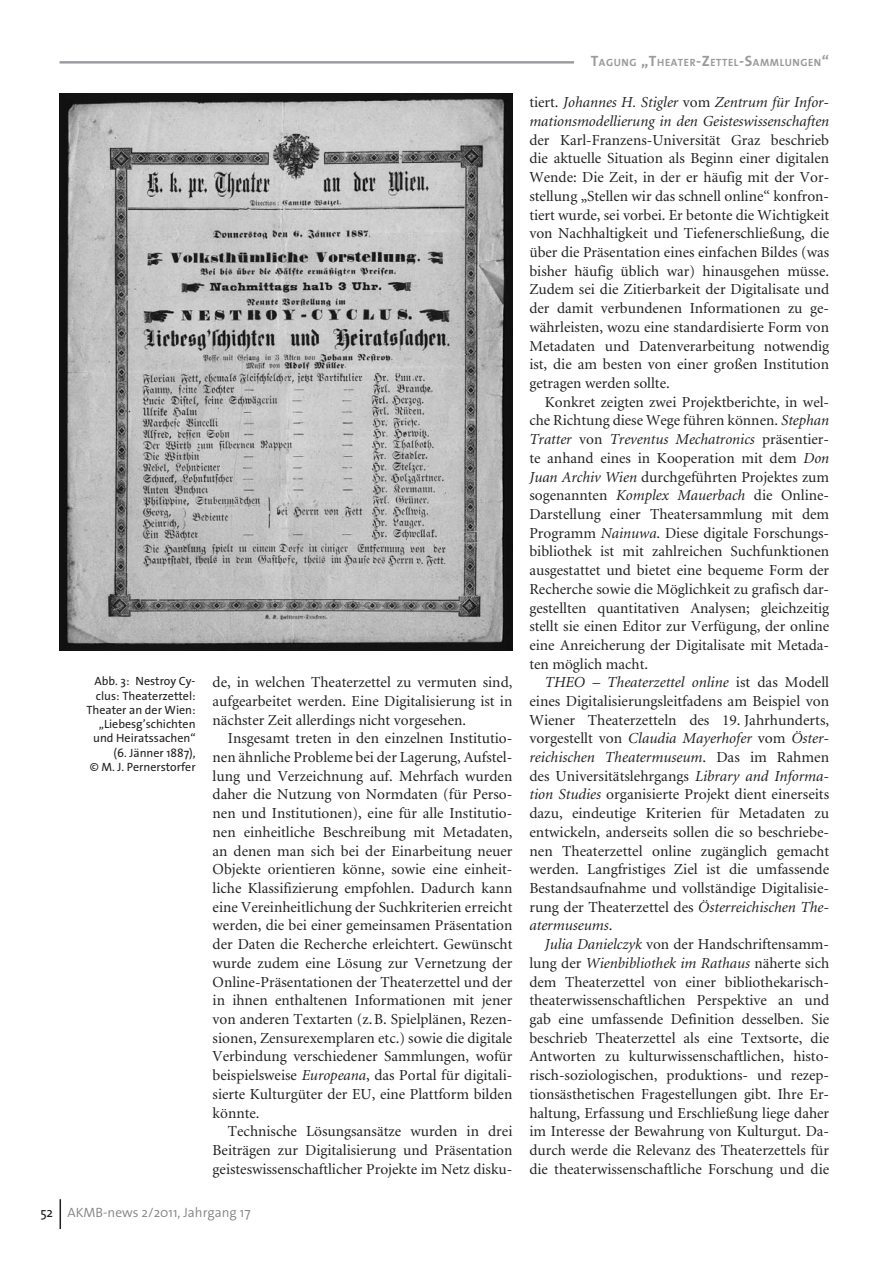
<style>
.page{position:relative;width:893px;height:1263px;background:#fff}
.page>*{position:absolute;margin:0;border:0;box-sizing:border-box;transform-origin:0 0}
.t1{font:15.3px/18.8px "Minion";color:#231f20;text-align:justify}
.t2{font:italic 15.3px/18.8px "Minion";color:#231f20}
.t3{font:300 13.5px "The Sans B4";color:#808285}
.t4{font:12px/14.2px "The Sans B5 Plain";color:#231f20;text-align:right}
.t5{font:700 10.5px "The Sans B7";letter-spacing:.055em;color:#989a9d}
.s1{font-family:"The Mix"}
.s2{font-style:italic}
.s3{font-family:"The Mix";font-weight:400;color:#231f20}
.s4{font-size:15px}
.s5{font-style:normal}
</style>
<div class="page">
<hr style="left:60px;top:61px;width:769px;height:3px;background:#989a9d">
<hr style="left:60px;top:1199px;width:1px;height:30px;background:#231f20">
<div style="left:574px;top:52px;width:255px;height:17px;background:#fff"></div>
<img style="left:60px;top:94px;width:452px;height:556px">
<p class="t4" style="left:86px;top:675px;width:111px">Abb. <span class="s1">3</span>: Nestroy Cy&shy;clus: Theaterzettel:<br>Theater an der Wien: „Liebesg’schichten und Heiratssachen“ (<span class="s1">6</span>. Jänner <span class="s1">1887</span>),<br>© M. J. Pernerstorfer</p>
<p class="t1" style="left:213px;top:673px;width:301px">de, in welchen Theaterzettel zu vermuten sind, aufgearbeitet werden. Eine Digitalisierung ist in nächster Zeit allerdings nicht vorgesehen.</p>
<p class="t1" style="left:213px;top:730px;width:301px;text-indent:15px">Insgesamt treten in den einzelnen Institutio&shy;nen ähnliche Probleme bei der Lagerung, Aufstel&shy;lung und Verzeichnung auf. Mehrfach wurden daher die Nutzung von Normdaten (für Perso&shy;nen und Institutionen), eine für alle Institutio&shy;nen einheitliche Beschreibung mit Metadaten, an denen man sich bei der Einarbeitung neuer Objekte orientieren könne, sowie eine einheit&shy;liche Klassifizierung empfohlen. Dadurch kann eine Vereinheitlichung der Suchkriterien erreicht werden, die bei einer gemeinsamen Präsentation der Daten die Recherche erleichtert. Gewünscht wurde zudem eine Lösung zur Vernetzung der Online-Präsentationen der Theaterzettel und der in ihnen enthaltenen Informationen mit jener von anderen Textarten (z.B. Spielplänen, Rezen&shy;sionen, Zensurexemplaren etc.) sowie die digitale Verbindung verschiedener Sammlungen, wofür beispielsweise <span class="s2">Europeana</span>, das Portal für digitali&shy;sierte Kulturgüter der EU, eine Plattform bilden könnte.</p>
<p class="t1" style="left:213px;top:1123px;width:301px;text-indent:15px">Technische Lösungsansätze wurden in drei Beiträgen zur Digitalisierung und Präsentation geisteswissenschaftlicher Projekte im Netz disku-</p>
<p class="t3" style="left:40px;top:1205px;width:212px"><span class="s3">52</span> AKMB-news <span class="s1">2/2011</span>, Jahrgang <span class="s1">17</span></p>
<p class="t5" style="left:591px;top:57px;width:240px"><span class="s4">T</span>AGUNG <span class="s4">„T</span>HEATER<span class="s4">-Z</span>ETTEL<span class="s4">-S</span>AMMLU NGEN<span class="s4">“</span></p>
<p class="t2" style="left:529px;top:94px;width:301px"><span class="s5">tiert.</span> Johannes H. Stigler <span class="s5">vom</span> Zentrum für Infor&shy;mationsmodellierung in den Geisteswissenschaften</p>
<p class="t1" style="left:529px;top:131px;width:301px">der Karl-Franzens-Universität Graz beschrieb die aktuelle Situation als Beginn einer digitalen Wende: Die Zeit, in der er häufig mit der Vor&shy;stellung „Stellen wir das schnell online“ konfron&shy;tiert wurde, sei vorbei. Er betonte die Wichtigkeit von Nachhaltigkeit und Tiefenerschließung, die über die Präsentation eines einfachen Bildes (was bisher häufig üblich war) hinausgehen müsse.<br>Zudem sei die Zitierbarkeit der Digitalisate und der damit verbundenen Informationen zu ge&shy;währleisten, wozu eine standardisierte Form von Metadaten und Datenverarbeitung notwendig ist, die am besten von einer großen Institution getragen werden sollte.</p>
<p class="t1" style="left:529px;top:393px;width:301px;text-indent:15px">Konkret zeigten zwei Projektberichte, in wel&shy;che Richtung diese Wege führen können. <span class="s2">Stephan Tratter</span> von <span class="s2">Treventus Mechatronics</span> präsentier&shy;te anhand eines in Kooperation mit dem <span class="s2">Don Juan Archiv Wien</span> durchgeführten Projektes zum sogenannten <span class="s2">Komplex Mauerbach</span> die Online-Darstellung einer Theatersammlung mit dem Programm <span class="s2">Nainuwa</span>. Diese digitale Forschungs&shy;bibliothek ist mit zahlreichen Suchfunktionen ausgestattet und bietet eine bequeme Form der Recherche sowie die Möglichkeit zu grafisch dar&shy;gestellten quantitativen Analysen; gleichzeitig stellt sie einen Editor zur Verfügung, der online eine Anreicherung der Digitalisate mit Metada&shy;ten möglich macht.</p>
<p class="t1" style="left:529px;top:673px;width:301px;text-indent:15px"><span class="s2">THEO – Theaterzettel online</span> ist das Modell eines Digitalisierungsleitfadens am Beispiel von Wiener Theaterzetteln des 19. Jahrhunderts, vorgestellt von <span class="s2">Claudia Mayerhofer</span> vom <span class="s2">Öster&shy;reichischen Theatermuseum</span>. Das im Rahmen des Universitätslehrgangs <span class="s2">Library and Informa&shy;tion Studies</span> organisierte Projekt dient einerseits dazu, eindeutige Kriterien für Metadaten zu entwickeln, anderseits sollen die so beschriebe&shy;nen Theaterzettel online zugänglich gemacht werden. Langfristiges Ziel ist die umfassende Bestandsaufnahme und vollständige Digitalisie&shy;rung der Theaterzettel des <span class="s2">Österreichischen The&shy;atermuseums</span>.</p>
<p class="t1" style="left:529px;top:935px;width:301px;text-indent:15px"><span class="s2">Julia Danielczyk</span> von der Handschriftensamm&shy;lung der <span class="s2">Wienbibliothek im Rathaus</span> näherte sich dem Theaterzettel von einer bibliothekarisch&shy;theaterwissenschaftlichen Perspektive an und gab eine umfassende Definition desselben. Sie beschrieb Theaterzettel als eine Textsorte, die Antworten zu kulturwissenschaftlichen, histo&shy;risch-soziologischen, produktions- und rezep&shy;tionsästhetischen Fragestellungen gibt. Ihre Er&shy;haltung, Erfassung und Erschließung liege daher im Interesse der Bewahrung von Kulturgut. Da&shy;durch werde die Relevanz des Theaterzettels für die theaterwissenschaftliche Forschung und die</p>
</div>
